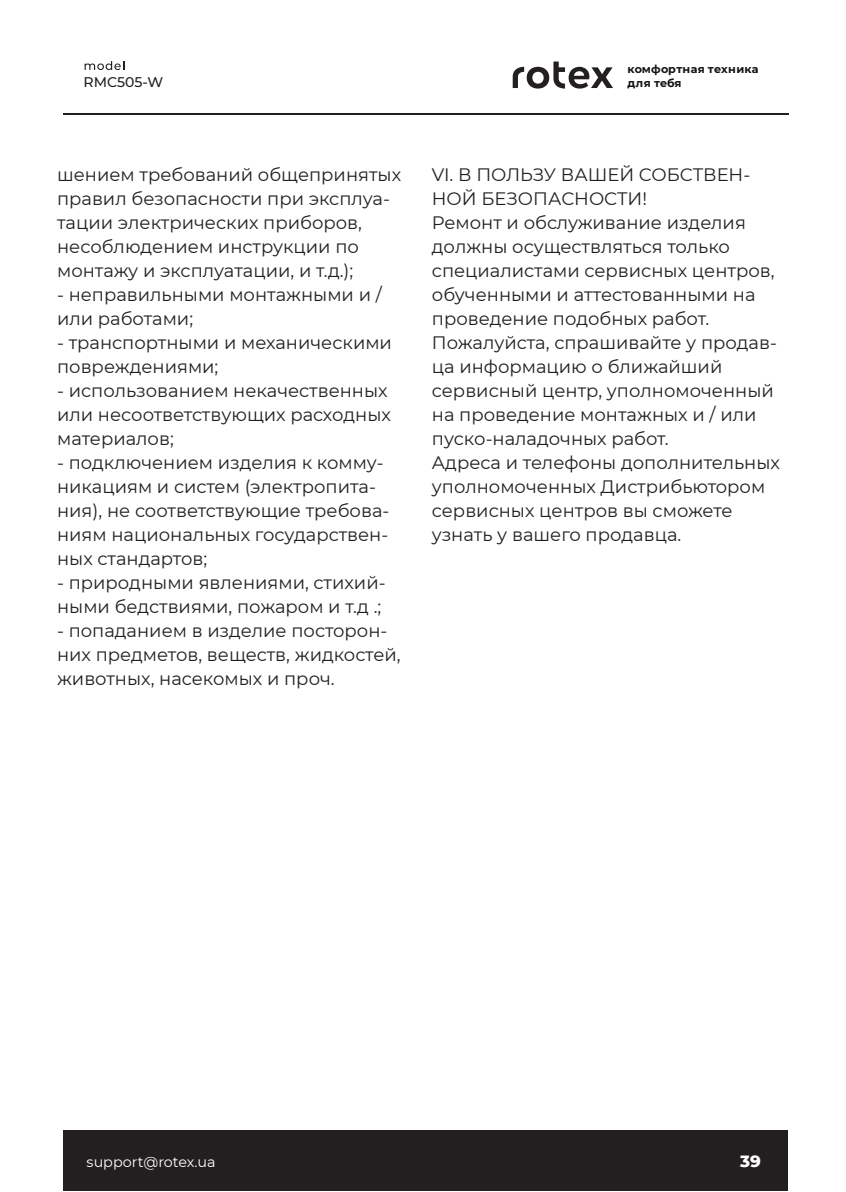
<style>
.page{position:relative;width:846px;height:1192px;background:#fff}
.page>*{position:absolute;margin:0;border:0;box-sizing:border-box;transform-origin:0 0}
.t1{font:18px/24px "Montserrat";color:#231f20}
.t2{font:800 16.6px "Montserrat";color:#fff}
.t3{font:14.4px "Montserrat";color:#fff}
.t4{font:500 14px "Montserrat";color:#231f20}
.t5{font:700 11.2px/13.4px "Montserrat";letter-spacing:.01em;color:#131313}
</style>
<div class="page">
<svg style="left:513px;top:62px;width:100px;height:27px"></svg>
<div style="left:64px;top:1130px;width:724px;height:60px;background:#231f20"></div>
<hr style="left:63px;top:113px;width:725px;height:1px;background:#231f20">
<svg style="left:85px;top:61px;width:39px;height:9px"></svg>
<p class="t4" style="left:83px;top:72px;width:81px">RMC505-W</p>
<p class="t5" style="left:627px;top:62px;width:132px">комфортная техника для тебя</p>
<p class="t1" style="left:57px;top:162px;width:345px">шением требований общепринятых правил безопасности при эксплуа&shy;тации электрических приборов, несоблюдением инструкции по монтажу и эксплуатации, и т.д.);</p>
<p class="t1" style="left:57px;top:282px;width:326px">- неправильными монтажными и / или работами;</p>
<p class="t1" style="left:57px;top:330px;width:336px">- транспортными и механическими повреждениями;</p>
<p class="t1" style="left:57px;top:378px;width:335px">- использованием некачественных или несоответствующих расходных материалов;</p>
<p class="t1" style="left:57px;top:450px;width:334px">- подключением изделия к комму&shy;никациям и систем (электропита&shy;ния), не соответствующие требова&shy;ниям национальных государствен&shy;ных стандартов;</p>
<p class="t1" style="left:57px;top:570px;width:330px">- природными явлениями, стихий&shy;ными бедствиями, пожаром и т.д .;</p>
<p class="t1" style="left:57px;top:618px;width:345px">- попаданием в изделие посторон&shy;них предметов, веществ, жидкостей, животных, насекомых и проч.</p>
<p class="t1" style="left:432px;top:162px;width:350px">VI. В ПОЛЬЗУ ВАШЕЙ СОБСТВЕН-<br>НОЙ БЕЗОПАСНОСТИ!<br>Ремонт и обслуживание изделия должны осуществляться только специалистами сервисных центров, обученными и аттестованными на проведение подобных работ.<br>Пожалуйста, спрашивайте у продав&shy;ца информацию о ближайший сервисный центр, уполномоченный на проведение монтажных и / или пуско-наладочных работ.<br>Адреса и телефоны дополнительных уполномоченных Дистрибьютором сервисных центров вы сможете узнать у вашего продавца.</p>
<p class="t3" style="left:87px;top:1152px;width:130px">support@rotex.ua</p>
<p class="t2" style="left:740px;top:1149px;width:22px">39</p>
</div>
